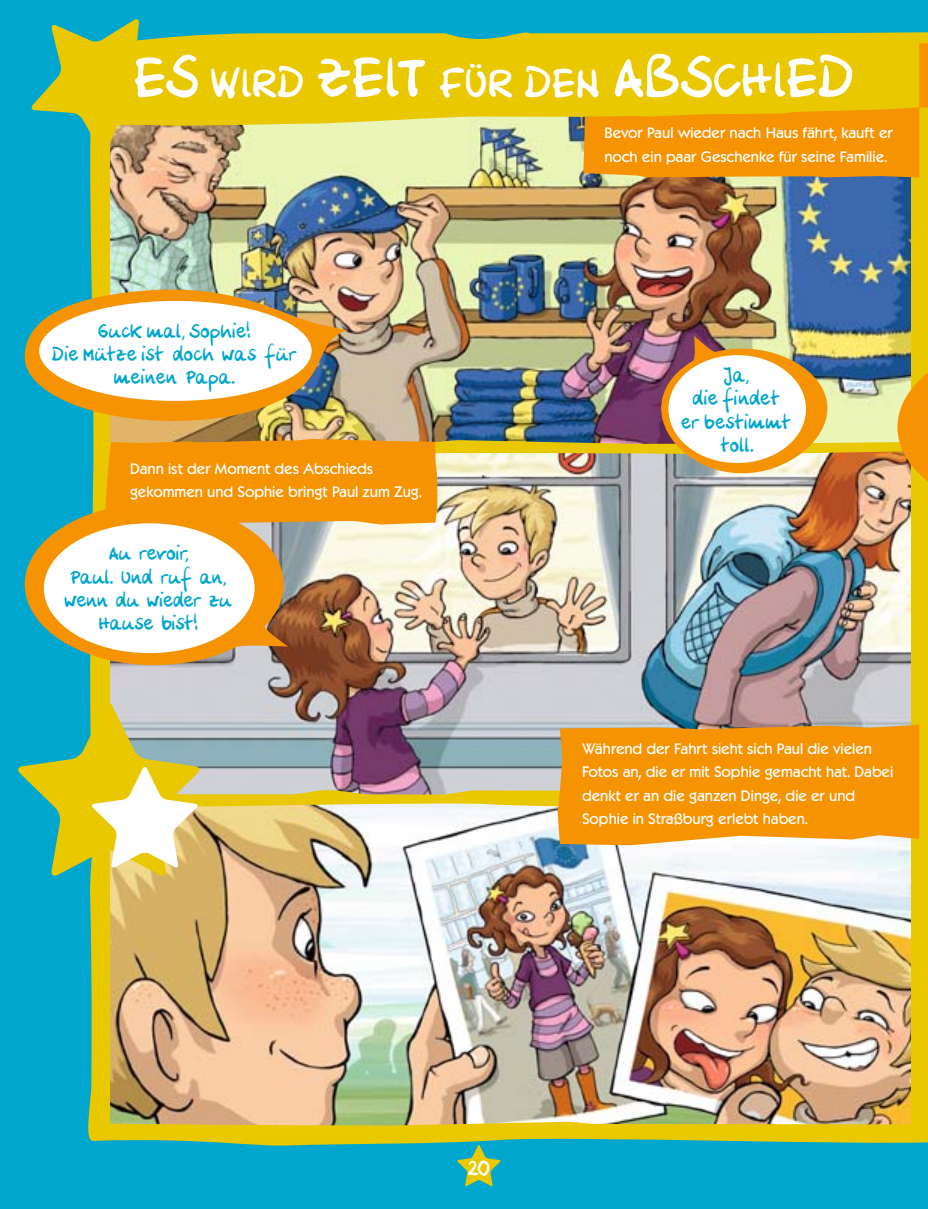
<style>
.page{position:relative;width:928px;height:1209px;background:#fff}
.page>*{position:absolute;margin:0;border:0;box-sizing:border-box;transform-origin:0 0}
.t1{font:43.5px "Hand Some";letter-spacing:.025em;color:#fff}
.t2{font:21px "Hand Some";color:#fff}
.t3{font:19.5px/23.2px "Hand Some";letter-spacing:.01em;color:#00a6ce;text-align:center}
.t4{font:15px/23.2px "KA10";letter-spacing:.01em;color:#fff}
.s1{font-size:60px}
.s2{font-size:58.5px}
.s3{font-size:53.1px}
</style>
<div class="page">
<div style="left:0;top:0;width:927px;height:1208px;background:#00a6ce"></div>
<img style="left:111px;top:126px;width:799px;height:157px">
<div style="left:171px;top:37px;width:751px;height:89px;background:#e9c800"></div>
<svg style="left:583px;top:41px;width:344px;height:136px;background:#edaf02"></svg>
<svg style="left:31px;top:19px;width:140px;height:136px"></svg>
<img style="left:18px;top:283px;width:909px;height:903px">
<h1 class="t1" style="left:134px;top:63px;width:720px"><span class="s1">ES</span> WIRD <span class="s1">ZEIT</span> FÜR DEN <span class="s1">AB</span><span class="s2">S</span><span class="s3">CHI</span><span class="s2">ED</span></h1>
<h3 class="t3" style="left:52px;top:321px;width:246px">Guck mal, Sophie!<br>Die Mütze ist doch was für meinen Papa.</h3>
<p class="t4" style="left:130px;top:458px;width:293px">Dann ist der Moment des Abschieds gekommen und Sophie bringt Paul zum Zug.</p>
<h3 class="t3" style="left:65px;top:544px;width:169px">Au revoir,<br>Paul. Und ruf an, wenn du wieder zu<br>Hause bist!</h3>
<p class="t4" style="left:604px;top:123px;width:290px">Bevor Paul wieder nach Haus fährt, kauft er noch ein paar Geschenke für seine Familie.</p>
<h3 class="t3" style="left:681px;top:366px;width:111px">Ja,<br>die findet er bestimmt toll.</h3>
<p class="t4" style="left:582px;top:738px;width:312px">Während der Fahrt sieht sich Paul die vielen Fotos an, die er mit Sophie gemacht hat. Dabei denkt er an die ganzen Dinge, die er und Sophie in Straßburg erlebt haben.</p>
<h2 class="t2" style="left:468px;top:1159px;width:23px">20</h2>
</div>
